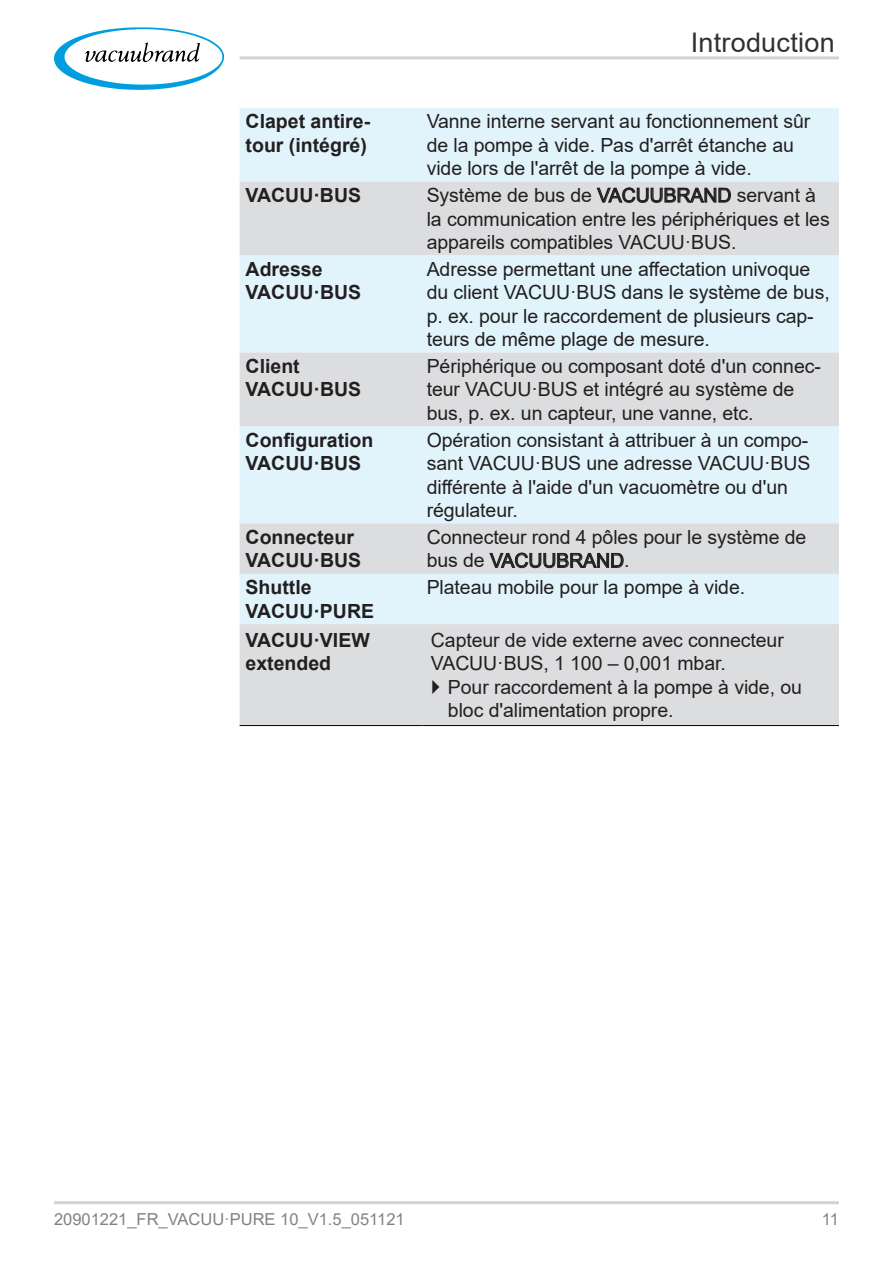
<style>
.page{position:relative;width:893px;height:1263px;background:#fff}
.page>*{position:absolute;margin:0;border:0;box-sizing:border-box;transform-origin:0 0}
.t1{font:27px "Arial";letter-spacing:.01em;color:#312f30}
.t2{font:19.5px/23.4px "Arial";letter-spacing:-.005em;color:#231f20}
.t3{font:700 19.5px/23.4px "Arial";color:#231f20}
.t4{font:16.5px "Arial";color:#808285}
</style>
<div class="page">
<svg style="left:54px;top:27px;width:170px;height:63px"></svg>
<hr style="left:240px;top:56px;width:599px;height:3px;background:#d1d2d4">
<hr style="left:54px;top:1201px;width:785px;height:3px;background:#d1d2d4">
<div style="left:240px;top:108px;width:599px;height:74px;background:#e1f4fc"></div>
<svg style="left:240px;top:182px;width:599px;height:543px;background:#dee7ec"></svg>
<hr style="left:240px;top:725px;width:182px;height:1px;background:#000200">
<hr style="left:422px;top:725px;width:417px;height:1px;background:#000200">
<svg style="left:433px;top:679px;width:7px;height:15px"></svg>
<h1 class="t1" style="left:691px;top:24px;width:146px">Introduction</h1>
<p class="t3" style="left:246px;top:110px;width:126px">Clapet antire&shy;tour (intégré)</p>
<p class="t2" style="left:427px;top:110px;width:385px">Vanne interne servant au fonctionnement sûr de la pompe à vide. Pas d'arrêt étanche au vide lors de l'arrêt de la pompe à vide.</p>
<p class="t3" style="left:246px;top:184px;width:117px">VACUU·BUS</p>
<p class="t2" style="left:427px;top:183px;width:405px">Système de bus de VACUUBRAND servant à la communication entre les périphériques et les appareils compatibles VACUU·BUS.</p>
<p class="t3" style="left:246px;top:258px;width:117px">Adresse<br>VACUU·BUS</p>
<p class="t2" style="left:427px;top:257px;width:405px">Adresse permettant une affectation univoque du client VACUU·BUS dans le système de bus, p. ex. pour le raccordement de plusieurs cap‑ teurs de même plage de mesure.</p>
<p class="t3" style="left:246px;top:355px;width:117px">Client<br>VACUU·BUS</p>
<p class="t2" style="left:427px;top:354px;width:396px">Périphérique ou composant doté d'un connec‑ teur VACUU·BUS et intégré au système de bus, p. ex. un capteur, une vanne, etc.</p>
<p class="t3" style="left:246px;top:428px;width:129px">Configuration<br>VACUU·BUS</p>
<p class="t2" style="left:427px;top:428px;width:385px">Opération consistant à attribuer à un compo‑ sant VACUU·BUS une adresse VACUU·BUS différente à l'aide d'un vacuomètre ou d'un régulateur.</p>
<p class="t3" style="left:246px;top:526px;width:117px">Connecteur<br>VACUU·BUS</p>
<p class="t2" style="left:427px;top:525px;width:381px">Connecteur rond 4 pôles pour le système de bus de VACUUBRAND.</p>
<p class="t3" style="left:246px;top:576px;width:130px">Shuttle<br>VACUU·PURE</p>
<p class="t2" style="left:427px;top:576px;width:320px">Plateau mobile pour la pompe à vide.</p>
<p class="t3" style="left:246px;top:628px;width:126px">VACUU·VIEW extended</p>
<p class="t2" style="left:431px;top:628px;width:354px">Capteur de vide externe avec connecteur<br>VACUU·BUS, 1 100 – 0,001 mbar.</p>
<p class="t2" style="left:448px;top:675px;width:355px">Pour raccordement à la pompe à vide, ou bloc d'alimentation propre.</p>
<p class="t4" style="left:54px;top:1208px;width:352px">20901221_FR_VACUU·PURE 10_V1.5_051121</p>
<p class="t4" style="left:822px;top:1208px;width:19px">11</p>
</div>
